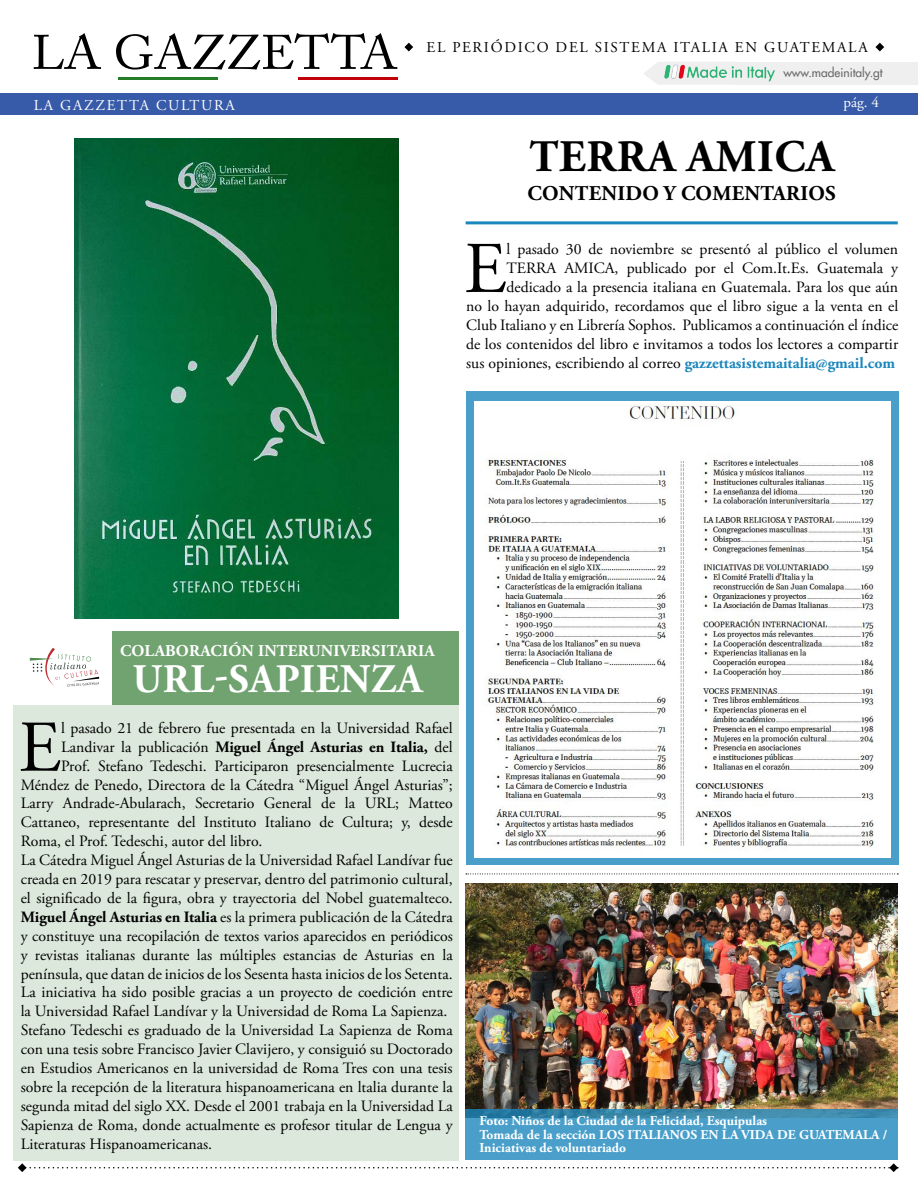
<style>
.page{position:relative;width:918px;height:1188px;background:#fff}
.page>*{position:absolute;margin:0;border:0;box-sizing:border-box;transform-origin:0 0}
.t1{font:72.75px "Adobe Garamond Pro";color:#000}
.t2{font:700 45px "Adobe Garamond Pro";letter-spacing:.015em;color:#000}
.t3{font:700 40.5px "Adobe Garamond Pro";color:#fff}
.t4{font:700 21px "Adobe Garamond Pro";color:#000}
.t5{font:700 16.5px "Adobe Garamond Pro";letter-spacing:.015em;color:#fff}
.t6{font:15.75px/18.9px "Adobe Garamond Pro";color:#000;text-align:right}
.t7{font:700 15.75px "Adobe Garamond Pro";color:#000}
.t8{font:15px "Adobe Garamond Pro";letter-spacing:.115em;color:#000}
.t9{font:15px "Adobe Garamond Pro";letter-spacing:.115em;color:#fff}
.t10{font:700 13.5px/13.5px "Adobe Garamond Pro";color:#fff}
.t11{font:12px "Futura LT";color:#6b6969}
.s1{font-weight:700;color:#1c87bd}
.s2{font-weight:400}
.s3{font-weight:700}
</style>
<div class="page">
<svg style="left:18px;top:1163px;width:880px;height:9px"></svg>
<div style="left:14px;top:631px;width:445px;height:74px;background:#71a370"></div>
<div style="left:11px;top:628px;width:100px;height:77px;background:#fff"></div>
<div style="left:466px;top:391px;width:432px;height:473px;background:#499fca"></div>
<div style="left:14px;top:705px;width:445px;height:456px;background:#dce8dc"></div>
<div style="left:0;top:94px;width:918px;height:21px;background:#375ba9"></div>
<svg style="left:34px;top:33px;width:67px;height:36px"></svg>
<svg style="left:116px;top:33px;width:281px;height:37px"></svg>
<hr style="left:119px;top:77px;width:99px;height:3px;background:#247d26">
<hr style="left:298px;top:77px;width:99px;height:3px;background:#c2000a">
<hr style="left:466px;top:221px;width:432px;height:3px;background:#1c87bd">
<img style="left:74px;top:139px;width:325px;height:479px">
<img style="left:474px;top:402px;width:417px;height:456px">
<img style="left:466px;top:884px;width:432px;height:225px">
<svg style="left:30px;top:648px;width:69px;height:39px"></svg>
<svg style="left:404px;top:43px;width:9px;height:8px"></svg>
<svg style="left:875px;top:43px;width:9px;height:8px"></svg>
<svg style="left:644px;top:63px;width:13px;height:20px"></svg>
<div style="left:735px;top:62px;width:183px;height:23px;background:#efeff0"></div>
<img style="left:657px;top:62px;width:118px;height:23px">
<svg style="left:466px;top:1109px;width:432px;height:51px;background:#459ac4"></svg>
<svg style="left:466px;top:874px;width:432px;height:1px"></svg>
<p class="t8" style="left:427px;top:38px;width:90px">El perIódico</p>
<p class="t8" style="left:556px;top:38px;width:12px">del</p>
<p class="t8" style="left:595px;top:38px;width:12px">sistema</p>
<p class="t8" style="left:673px;top:38px;width:11px">italia</p>
<p class="t8" style="left:735px;top:38px;width:55px">en Guatemala</p>
<p class="t11" style="left:783px;top:64px;width:101px">www.madeinitaly.gt</p>
<p class="t9" style="left:34px;top:96px;width:85px">La Gazzetta</p>
<p class="t9" style="left:156px;top:96px;width:80px">CULTURA</p>
<p class="t9" style="left:844px;top:94px;width:37px">pág. 4</p>
<h2 class="t2" style="left:529px;top:131px;width:306px">TERRA AMICA</h2>
<h3 class="t4" style="left:528px;top:181px;width:30px">Contenido</h3>
<h3 class="t4" style="left:664px;top:181px;width:33px">y comentarios</h3>
<p class="t6" style="left:466px;top:240px;width:434px">l pasado 30 de noviembre se presentó al público el volumen TERRA AMICA, publicado por el Com.It.Es. Guatemala y dedicado a la presencia italiana en Guatemala. Para los que aún<br>no lo hayan adquirido, recordamos que el libro sigue a la venta en el Club Italiano y en Librería Sophos. Publicamos a continuación el índice de los contenidos del libro e invitamos a todos los lectores a compartir sus opiniones, escribiendo al correo <span class="s1">gazzettasistemaitalia@gmail.com</span></p>
<h1 class="t1" style="left:464px;top:225px;width:44px">E</h1>
<p class="t5" style="left:120px;top:641px;width:316px">COLABORACIÓN INTERUNIVERSITARIA</p>
<h3 class="t3" style="left:132px;top:655px;width:143px">URL-Sapienz</h3>
<h3 class="t3" style="left:397px;top:655px;width:27px">A</h3>
<h1 class="t1" style="left:19px;top:704px;width:44px">E</h1>
<p class="t6" style="left:61px;top:719px;width:393px">l pasado 21 de febrero fue presentada en la Universidad Rafael</p>
<p class="t7" style="left:61px;top:738px;width:393px"><span class="s2">Landivar la publicación</span> Miguel Ángel Asturias en Italia, <span class="s2">del</span></p>
<p class="t6" style="left:61px;top:757px;width:393px">Prof. Stefano Tedeschi. Participaron presencialmente Lucrecia</p>
<p class="t6" style="left:21px;top:776px;width:434px">Méndez de Penedo, Directora de la Cátedra “Miguel Ángel Asturias”;</p>
<p class="t6" style="left:21px;top:795px;width:434px">Larry Andrade-Abularach, Secretario General de la URL; Matteo</p>
<p class="t6" style="left:21px;top:813px;width:434px">Cattaneo, representante del Instituto Italiano de Cultura; y, desde</p>
<p class="t6" style="left:21px;top:832px;width:243px">Roma, el Prof. Tedeschi, autor del libro.</p>
<p class="t6" style="left:21px;top:851px;width:434px">La Cátedra Miguel Ángel Asturias de la Universidad Rafael Landívar fue</p>
<p class="t6" style="left:21px;top:870px;width:433px">creada en 2019 para rescatar y preservar, dentro del patrimonio cultural,</p>
<p class="t6" style="left:21px;top:889px;width:434px">el significado de la figura, obra y trayectoria del Nobel guatemalteco.</p>
<p class="t6" style="left:21px;top:908px;width:433px"><span class="s3">Miguel Ángel Asturias en Italia</span> es la primera publicación de la Cátedra</p>
<p class="t6" style="left:21px;top:927px;width:434px">y constituye una recopilación de textos varios aparecidos en periódicos</p>
<p class="t6" style="left:21px;top:946px;width:434px">y revistas italianas durante las múltiples estancias de Asturias en la</p>
<p class="t6" style="left:21px;top:965px;width:433px">península, que datan de inicios de los Sesenta hasta inicios de los Setenta.</p>
<p class="t6" style="left:21px;top:984px;width:434px">La iniciativa ha sido posible gracias a un proyecto de coedición entre</p>
<p class="t6" style="left:21px;top:1002px;width:428px">la Universidad Rafael Landívar y la Universidad de Roma La Sapienza.</p>
<p class="t6" style="left:21px;top:1021px;width:434px">Stefano Tedeschi es graduado de la Universidad La Sapienza de Roma</p>
<p class="t6" style="left:21px;top:1040px;width:434px">con una tesis sobre Francisco Javier Clavijero, y consiguió su Doctorado</p>
<p class="t6" style="left:21px;top:1059px;width:434px">en Estudios Americanos en la universidad de Roma Tres con una tesis</p>
<p class="t6" style="left:21px;top:1078px;width:434px">sobre la recepción de la literatura hispanoamericana en ltalia durante la</p>
<p class="t6" style="left:21px;top:1097px;width:434px">segunda mitad del siglo XX. Desde el 2001 trabaja en la Universidad La</p>
<p class="t6" style="left:21px;top:1116px;width:434px">Sapienza de Roma, donde actualmente es profesor titular de Lengua y</p>
<p class="t6" style="left:21px;top:1135px;width:193px">Literaturas Hispanoamericanas.</p>
<p class="t10" style="left:479px;top:1115px;width:409px">Foto: Niños de la Ciudad de la Felicidad, Esquipulas<br>Tomada de la sección LOS ITALIANOS EN LA VIDA DE GUATEMALA /<br>Iniciativas de voluntariado</p>
</div>
